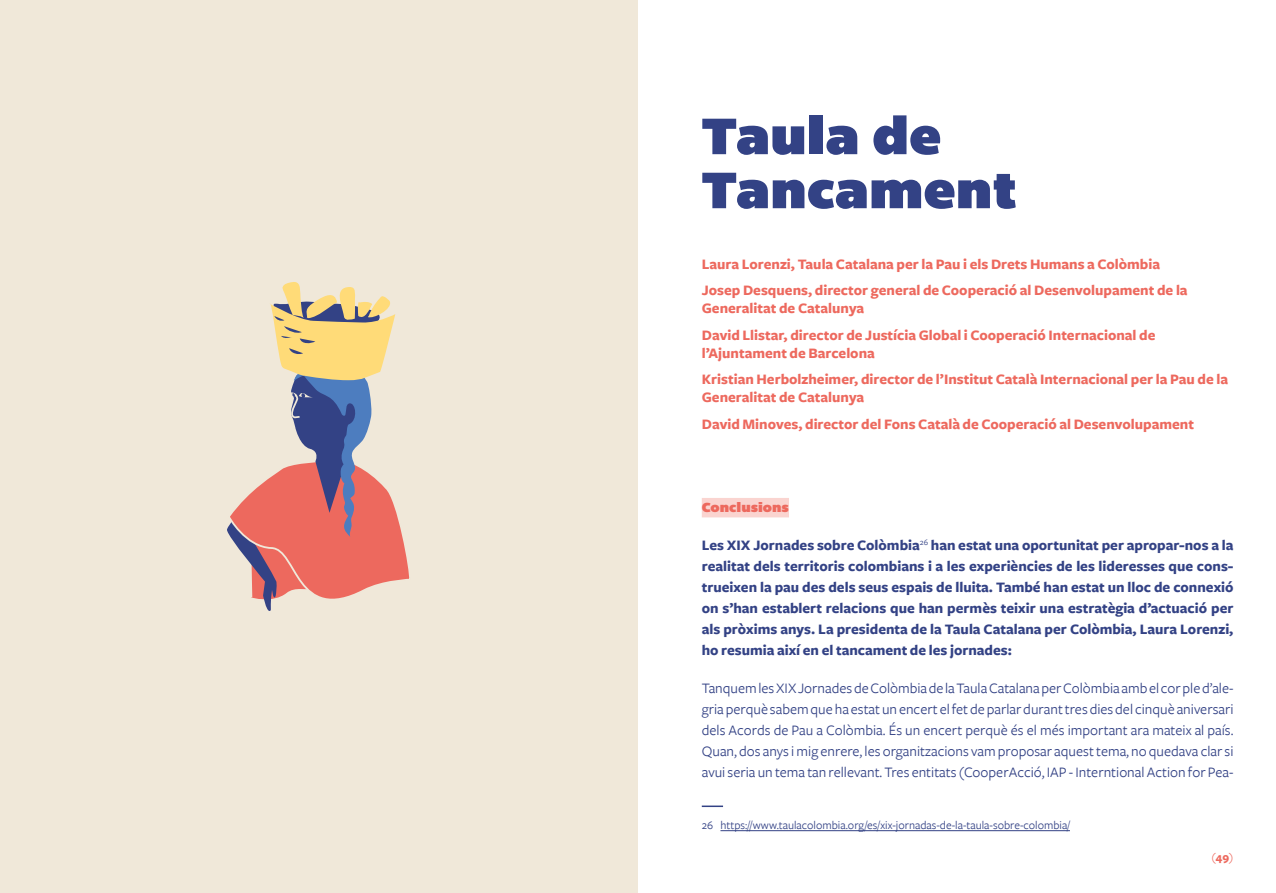
<style>
.page{position:relative;width:1276px;height:893px;background:#fff}
.page>*{position:absolute;margin:0;border:0;box-sizing:border-box;transform-origin:0 0}
.t1{font:52.5px/54px "Bemio";color:#334285}
.t2{font:15px/21px "Freight Sans";color:#334285;text-align:justify}
.t3{font:700 15px/26.5px "Freight Sans";color:#ed695e}
.t4{font:700 15px/21px "Freight Sans";color:#334285;text-align:justify}
.t5{font:13.5px "Bemio";color:#ed695e}
.t6{font:12px "Freight Sans";color:#334285}
.t7{font:12px "Freight Sans";color:#ed695e}
.s1{font-weight:700}
</style>
<div class="page">
<div style="left:0;top:0;width:638px;height:893px;background:#f0e8d9"></div>
<div style="left:702px;top:498px;width:87px;height:19px;background:#fad4d0"></div>
<hr style="left:702px;top:805px;width:21px;height:2px;background:#334285">
<hr style="left:720px;top:830px;width:350px;height:1px;background:#334285">
<svg style="left:227px;top:282px;width:183px;height:329px"></svg>
<h1 class="t1" style="left:702px;top:109px;width:317px">Taula de<br>Tancament</h1>
<p class="t3" style="left:702px;top:251px;width:487px">Laura Lorenzi, Taula Catalana per la Pau i els Drets Humans a Colòmbia<br>Josep Desquens, director general de Cooperació al Desenvolupament de la</p>
<p class="t3" style="left:702px;top:296px;width:455px">Generalitat de Catalunya<br>David Llistar, director de Justícia Global i Cooperació Internacional de</p>
<p class="t3" style="left:702px;top:340px;width:528px">l’Ajuntament de Barcelona<br>Kristian Herbolzheimer, director de l’Institut Català Internacional per la Pau de la</p>
<p class="t3" style="left:702px;top:385px;width:494px">Generalitat de Catalunya<br>David Minoves, director del Fons Català de Cooperació al Desenvolupament</p>
<p class="t5" style="left:702px;top:497px;width:89px">Conclusions</p>
<p class="t4" style="left:702px;top:535px;width:533px">Les XIX Jornades sobre Colòmbia<sup>26</sup> han estat una oportunitat per apropar-nos a la realitat dels territoris colombians i a les experiències de les lideresses que cons&shy;trueixen la pau des dels seus espais de lluita. També han estat un lloc de connexió on s’han establert relacions que han permès teixir una estratègia d’actuació per als pròxims anys. La presidenta de la Taula Catalana per Colòmbia, Laura Lorenzi, ho resumia així en el tancament de les jornades:</p>
<p class="t2" style="left:702px;top:678px;width:533px">Tanquem les XIX Jornades de Colòmbia de la Taula Catalana per Colòmbia amb el cor ple d’ale&shy;gria perquè sabem que ha estat un encert el fet de parlar durant tres dies del cinquè aniversari dels Acords de Pau a Colòmbia. És un encert perquè és el més important ara mateix al país.<br>Quan, dos anys i mig enrere, les organitzacions vam proposar aquest tema, no quedava clar si avui seria un tema tan rellevant. Tres entitats (CooperAcció, IAP - Interntional Action for Pea-</p>
<p class="t6" style="left:702px;top:819px;width:370px">26 https://www.taulacolombia.org/es/xix-jornadas-de-la-taula-sobre-colombia/</p>
<p class="t7" style="left:1211px;top:850px;width:24px">(<span class="s1">49</span>)</p>
</div>
